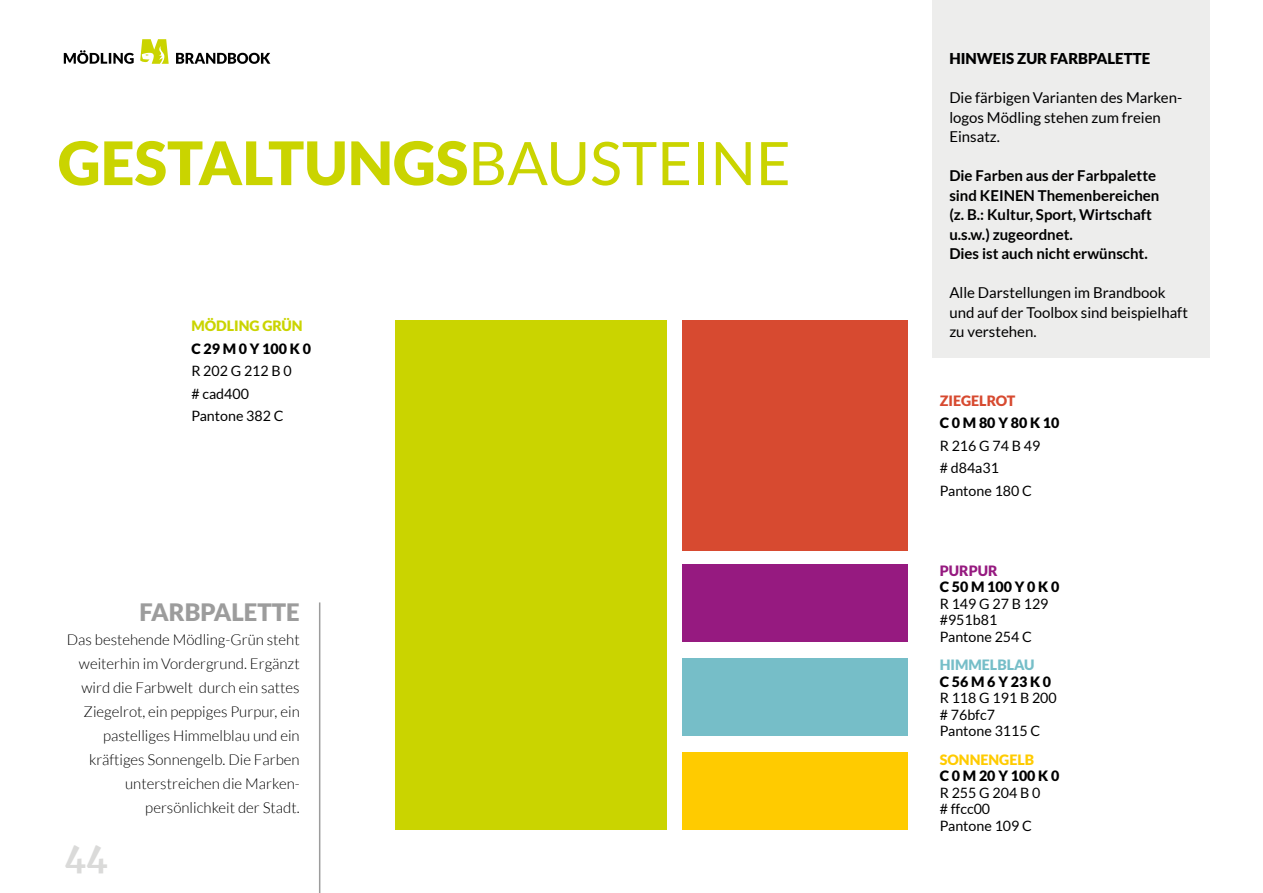
<style>
.page{position:relative;width:1263px;height:893px;background:#fff}
.page>*{position:absolute;margin:0;border:0;box-sizing:border-box;transform-origin:0 0}
.t1{font:900 60px "Lato";color:#cad400}
.t2{font:900 33px "Merriweather";color:#dadad9}
.t3{font:900 24px "Lato";color:#9c9c9c}
.t4{font:300 15px/24px "Lato";color:#000;text-align:right}
.t5{font:15px/19.5px "Lato";color:#000}
.t6{font:700 15px/19.5px "Lato";color:#000}
.t7{font:900 15px "Lato";color:#000}
.t8{font:14.25px/16.5px "Lato";color:#000}
.t9{font:900 14.25px "Lato";color:#000}
.t10{font:900 14.25px "Lato";color:#cad400}
.t11{font:900 14.25px "Lato";color:#76bec8}
.t12{font:900 14.25px "Lato";color:#ffcb00}
.t13{font:900 14.25px "Lato";color:#d74a30}
.t14{font:900 14.25px "Lato";color:#961a80}
.s1{font-weight:400}
</style>
<div class="page">
<svg style="left:176px;top:53px;width:94px;height:11px"></svg>
<svg style="left:140px;top:39px;width:29px;height:25px"></svg>
<svg style="left:64px;top:50px;width:70px;height:14px"></svg>
<div style="left:682px;top:658px;width:226px;height:77px;background:#76bec8"></div>
<div style="left:682px;top:564px;width:226px;height:77px;background:#961a80"></div>
<div style="left:682px;top:320px;width:226px;height:230px;background:#d74a30"></div>
<div style="left:395px;top:320px;width:271px;height:509px;background:#cad400"></div>
<div style="left:682px;top:752px;width:226px;height:77px;background:#ffcb00"></div>
<hr style="left:319px;top:602px;width:1px;height:291px;background:#9c9c9c">
<div style="left:932px;top:0;width:278px;height:357px;background:#ededec"></div>
<h1 class="t1" style="left:58px;top:128px;width:734px">GESTALTUNGS<span class="s1">BAUSTEINE</span></h1>
<p class="t10" style="left:191px;top:318px;width:113px">MÖDLING GRÜN</p>
<p class="t9" style="left:191px;top:340px;width:121px">C 29 M 0 Y 100 K 0</p>
<p class="t8" style="left:191px;top:360px;width:102px;line-height:22.5px">R 202 G 212 B 0 # cad400<br>Pantone 382 C</p>
<h3 class="t3" style="left:140px;top:598px;width:162px">FARBPALETTE</h3>
<p class="t4" style="left:67px;top:628px;width:234px">Das bestehende Mödling-Grün steht weiterhin im Vordergrund. Ergänzt wird die Farbwelt durch ein sattes<br>Ziegelrot, ein peppiges Purpur, ein pastelliges Himmelblau und ein kräftiges Sonnengelb. Die Farben unterstreichen die Marken&shy;persönlichkeit der Stadt.</p>
<h2 class="t2" style="left:64px;top:833px;width:45px">44</h2>
<p class="t7" style="left:949px;top:50px;width:202px">HINWEIS ZUR FARBPALETTE</p>
<p class="t5" style="left:949px;top:88px;width:234px">Die färbigen Varianten des Marken&shy;logos Mödling stehen zum freien<br>Einsatz.</p>
<p class="t6" style="left:949px;top:166px;width:212px">Die Farben aus der Farbpalette sind KEINEN Themenbereichen (z. B.: Kultur, Sport, Wirtschaft u.s.w.) zugeordnet.<br>Dies ist auch nicht erwünscht.</p>
<p class="t5" style="left:949px;top:283px;width:240px">Alle Darstellungen im Brandbook und auf der Toolbox sind beispielhaft zu verstehen.</p>
<p class="t13" style="left:940px;top:392px;width:77px">ZIEGELROT</p>
<p class="t9" style="left:940px;top:414px;width:121px">C 0 M 80 Y 80 K 10</p>
<p class="t8" style="left:940px;top:434px;width:102px;line-height:22.5px">R 216 G 74 B 49 # d84a31<br>Pantone 180 C</p>
<p class="t14" style="left:940px;top:562px;width:59px">PURPUR</p>
<p class="t9" style="left:940px;top:579px;width:121px">C 50 M 100 Y 0 K 0</p>
<p class="t8" style="left:940px;top:595px;width:110px">R 149 G 27 B 129 #951b81<br>Pantone 254 C</p>
<p class="t11" style="left:940px;top:657px;width:96px">HIMMELBLAU</p>
<p class="t9" style="left:940px;top:673px;width:113px">C 56 M 6 Y 23 K 0</p>
<p class="t8" style="left:940px;top:690px;width:118px">R 118 G 191 B 200 # 76bfc7<br>Pantone 3115 C</p>
<p class="t12" style="left:940px;top:751px;width:96px">SONNENGELB</p>
<p class="t9" style="left:940px;top:768px;width:121px">C 0 M 20 Y 100 K 0</p>
<p class="t8" style="left:940px;top:784px;width:102px">R 255 G 204 B 0 # ffcc00<br>Pantone 109 C</p>
</div>
